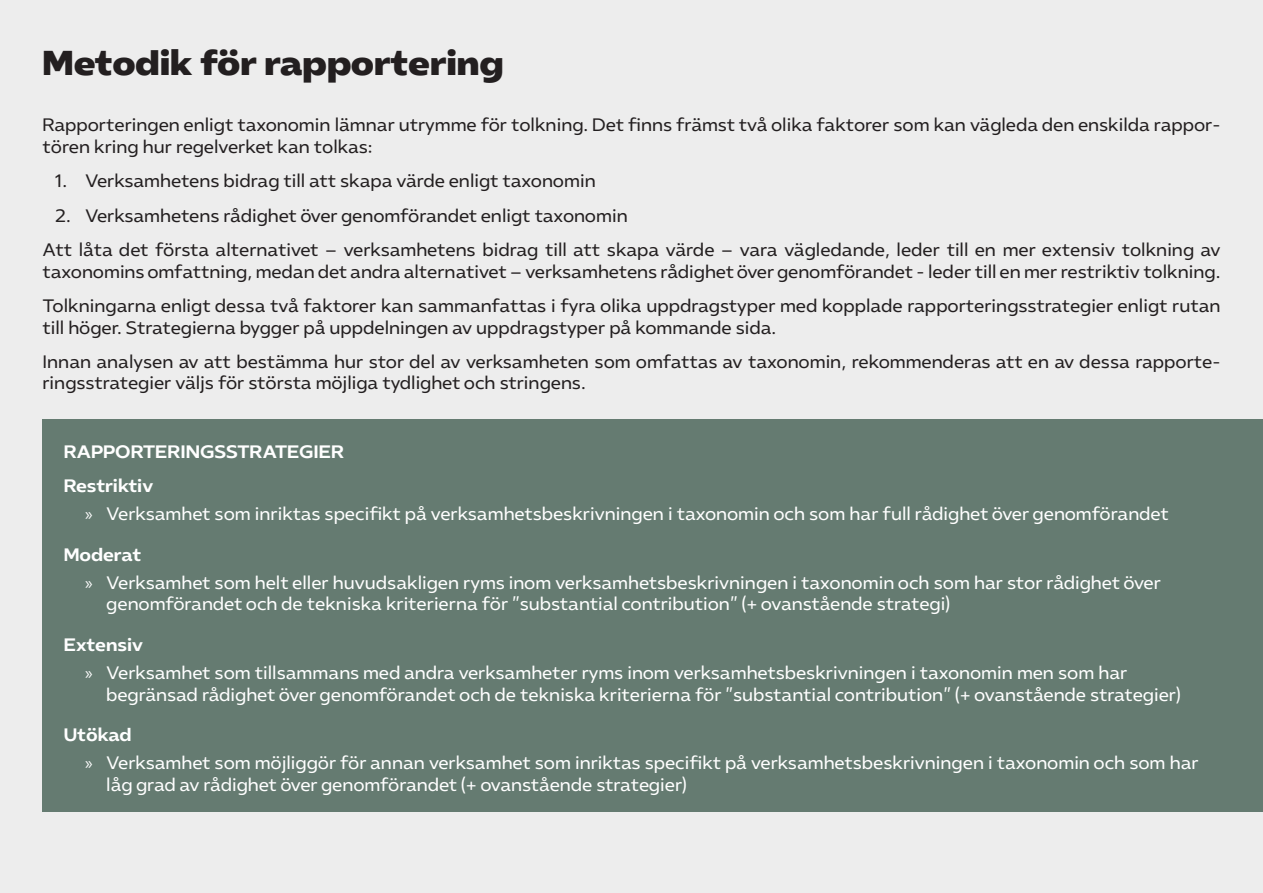
<style>
.page{position:relative;width:1263px;height:893px;background:#ededed}
.page>*{position:absolute;margin:0;border:0;box-sizing:border-box;transform-origin:0 0}
.Rubrik{font:34.5px "Almega Sans Display";color:#231f20}
.Brödtext{font:18px/21.6px "Almega Sans";color:#231f20}
.t1{font:18px/21.6px "Almega Sans";color:#fff}
.RUBRIK_inforuta{font:700 18px "Almega Sans";color:#fff}
.s1{font-family:"Myriad Pro"}
</style>
<div class="page">
<div style="left:43px;top:419px;width:1220px;height:393px;background:#657b71"></div>
<p class="Rubrik" style="left:43px;top:39px;width:463px">Metodik för rapportering</p>
<p class="Brödtext" style="left:43px;top:114px;width:1179px">Rapporteringen enligt taxonomin lämnar utrymme för tolkning. Det finns främst två olika faktorer som kan vägleda den enskilda rappor&shy;tören kring hur regelverket kan tolkas:</p>
<p class="Brödtext" style="left:55px;top:170px;width:542px">1. Verksamhetens bidrag till att skapa värde enligt taxonomin</p>
<p class="Brödtext" style="left:55px;top:204px;width:574px">2. Verksamhetens rådighet över genomförandet enligt taxonomin</p>
<p class="Brödtext" style="left:43px;top:239px;width:1179px">Att låta det första alternativet – verksamhetens bidrag till att skapa värde – vara vägledande, leder till en mer extensiv tolkning av taxonomins omfattning, medan det andra alternativet – verksamhetens rådighet över genomförandet - leder till en mer restriktiv tolkning.</p>
<p class="Brödtext" style="left:43px;top:295px;width:1179px">Tolkningarna enligt dessa två faktorer kan sammanfattas i fyra olika uppdragstyper med kopplade rapporteringsstrategier enligt rutan till höger. Strategierna bygger på uppdelningen av uppdragstyper på kommande sida.</p>
<p class="Brödtext" style="left:43px;top:351px;width:1179px">Innan analysen av att bestämma hur stor del av verksamheten som omfattas av taxonomin, rekommenderas att en av dessa rapporte&shy;ringsstrategier väljs för största möjliga tydlighet och stringens.</p>
<p class="RUBRIK_inforuta" style="left:64px;top:439px;width:282px">RAPPORTERINGSSTRATEGIER</p>
<p class="RUBRIK_inforuta" style="left:64px;top:473px;width:91px">Restriktiv</p>
<p class="t1" style="left:85px;top:503px;width:1085px"><span class="s1">»</span> Verksamhet som inriktas specifikt på verksamhetsbeskrivningen i taxonomin och som har full rådighet över genomförandet</p>
<p class="RUBRIK_inforuta" style="left:64px;top:542px;width:79px">Moderat</p>
<p class="t1" style="left:106px;top:571px;width:1056px;text-indent:-21px"><span class="s1">»</span> Verksamhet som helt eller huvudsakligen ryms inom verksamhetsbeskrivningen i taxonomin och som har stor rådighet över genomförandet och de tekniska kriterierna för ”substantial contribution” (+ ovanstående strategi)</p>
<p class="RUBRIK_inforuta" style="left:64px;top:632px;width:81px">Extensiv</p>
<p class="t1" style="left:106px;top:662px;width:1076px;text-indent:-21px"><span class="s1">»</span> Verksamhet som tillsammans med andra verksamheter ryms inom verksamhetsbeskrivningen i taxonomin men som har begränsad rådighet över genomförandet och de tekniska kriterierna för ”substantial contribution” (+ ovanstående strategier)</p>
<p class="RUBRIK_inforuta" style="left:64px;top:723px;width:69px">Utökad</p>
<p class="t1" style="left:106px;top:752px;width:1094px;text-indent:-21px"><span class="s1">»</span> Verksamhet som möjliggör för annan verksamhet som inriktas specifikt på verksamhetsbeskrivningen i taxonomin och som har låg grad av rådighet över genomförandet (+ ovanstående strategier)</p>
</div>
